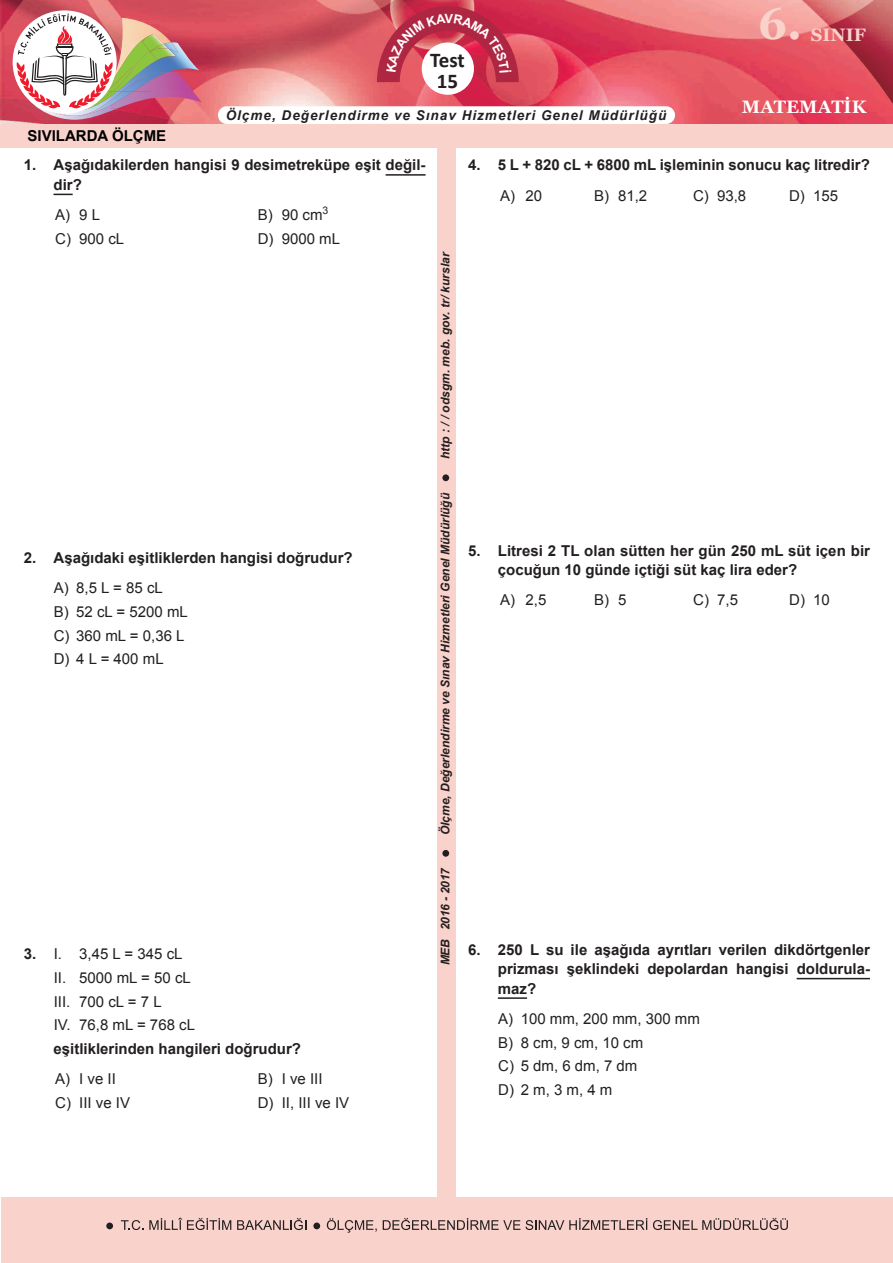
<style>
.page{position:relative;width:893px;height:1263px;background:#fff}
.page>*{position:absolute;margin:0;border:0;box-sizing:border-box;transform-origin:0 0}
.t1{font:700 45px "Georgia";color:#f9d2cb}
.t2{font:700 21px/21px "Calibri";letter-spacing:-.005em;color:#231f20;text-align:center}
.t3{font:700 18px "Georgia";color:#fff}
.t4{font:700 18px "Georgia";color:#f9d2cb}
.t5{font:700 15px/19.5px "Arial";color:#231f20}
.t6{font:15px/23.7px "Arial";color:#231f20}
.t7{font:700 15px "Arial";color:#000}
.t8{font:italic 700 13.5px "Arial";letter-spacing:.075em;color:#231f20}
.t9{font:italic 700 12px "Arial";color:#231f20}
.s1{font-weight:700}
</style>
<div class="page">
<img style="left:0;top:0;width:892px;height:124px">
<div style="left:1px;top:1197px;width:891px;height:66px;background:#f9d2cb"></div>
<svg style="left:121px;top:1220px;width:22px;height:10px"></svg>
<svg style="left:149px;top:1218px;width:82px;height:12px"></svg>
<svg style="left:237px;top:1218px;width:69px;height:12px"></svg>
<svg style="left:327px;top:1218px;width:50px;height:14px"></svg>
<svg style="left:383px;top:1218px;width:137px;height:12px"></svg>
<svg style="left:526px;top:1218px;width:121px;height:12px"></svg>
<svg style="left:653px;top:1218px;width:135px;height:12px"></svg>
<div style="left:313px;top:1222px;width:7px;height:7px;background:#231f20;border-radius:50%"></div>
<div style="left:106px;top:1222px;width:7px;height:7px;background:#231f20;border-radius:50%"></div>
<div style="left:0;top:124px;width:893px;height:24px;background:#f9d2cb"></div>
<div style="left:422px;top:43px;width:52px;height:52px;background:#fff;border-radius:50%"></div>
<div style="left:437px;top:142px;width:18px;height:1062px;background:#f9d2cb"></div>
<div style="left:218px;top:106px;width:457px;height:18px;background:#fff;border-radius:9px"></div>
<img style="left:122px;top:18px;width:49px;height:24px">
<img style="left:22px;top:110px;width:95px;height:10px">
<img style="left:111px;top:91px;width:91px;height:19px">
<img style="left:176px;top:42px;width:23px;height:49px">
<img style="left:164px;top:42px;width:14px;height:11px">
<img style="left:22px;top:109px;width:89px;height:7px">
<img style="left:122px;top:91px;width:11px;height:14px">
<img style="left:122px;top:36px;width:21px;height:16px">
<img style="left:84px;top:109px;width:27px;height:2px">
<img style="left:122px;top:52px;width:54px;height:39px">
<svg style="left:143px;top:51px;width:7px;height:6px"></svg>
<img style="left:122px;top:57px;width:21px;height:34px">
<img style="left:142px;top:34px;width:22px;height:17px">
<img style="left:150px;top:48px;width:26px;height:12px">
<img style="left:150px;top:44px;width:18px;height:8px">
<div style="left:13px;top:10px;width:104px;height:104px;background:#fff;border-radius:50%"></div>
<svg style="left:16px;top:14px;width:106px;height:95px"></svg>
<div style="left:442px;top:474px;width:7px;height:7px;background:#231f20;border-radius:50%"></div>
<div style="left:442px;top:850px;width:7px;height:7px;background:#231f20;border-radius:50%"></div>
<hr style="left:386px;top:174px;width:40px;height:2px;background:#231f20">
<svg style="left:54px;top:194px;width:19px;height:1px"></svg>
<hr style="left:797px;top:978px;width:73px;height:1px;background:#231f20">
<hr style="left:498px;top:997px;width:29px;height:2px;background:#231f20">
<svg style="left:377px;top:6px;width:142px;height:76px"></svg>
<p class="t7" style="left:28px;top:126px;width:140px">SIVILARDA ÖLÇME</p>
<h2 class="t2" style="left:430px;top:49px;width:36px">Test<br>15</h2>
<p class="t8" style="left:226px;top:107px;width:442px">Ölçme, Değerlendirme ve Sınav Hizmetleri Genel Müdürlüğü</p>
<h1 class="t1" style="left:758px;top:-5px;width:45px">6.</h1>
<p class="t4" style="left:811px;top:23px;width:56px">SINIF</p>
<p class="t3" style="left:742px;top:95px;width:126px">MATEMATİK</p>
<p class="t5" style="left:54px;top:156px;width:374px;text-indent:-30px">1. Aşağıdakilerden hangisi 9 desimetreküpe eşit değil&shy;dir?</p>
<p class="t6" style="left:55px;top:203px;width:46px">A) 9 L</p>
<p class="t6" style="left:258px;top:203px;width:72px">B) 90 cm<sup>3</sup></p>
<p class="t6" style="left:55px;top:227px;width:71px">C) 900 cL</p>
<p class="t6" style="left:258px;top:227px;width:84px">D) 9000 mL</p>
<p class="t9" style="left:438px;top:459px;width:209px;rotate:-90deg">http : / / odsgm. meb. gov. tr/ kurslar</p>
<p class="t5" style="left:24px;top:548px;width:331px">2. Aşağıdaki eşitliklerden hangisi doğrudur?</p>
<p class="t6" style="left:54px;top:576px;width:136px">A) 8,5 L = 85 cL<br>B) 52 cL = 5200 mL<br>C) 360 mL = 0,36 L<br>D) 4 L = 400 mL</p>
<p class="t6" style="left:54px;top:942px;width:143px;text-indent:-30px"><span class="s1">3.</span> I. 3,45 L = 345 cL<br>II. 5000 mL = 50 cL<br>III. 700 cL = 7 L<br>IV. 76,8 mL = 768 cL</p>
<p class="t5" style="left:54px;top:1040px;width:249px">eşitliklerinden hangileri doğrudur?</p>
<p class="t6" style="left:55px;top:1067px;width:62px">A) I ve II</p>
<p class="t6" style="left:258px;top:1067px;width:66px">B) I ve III</p>
<p class="t6" style="left:55px;top:1091px;width:76px">C) III ve IV</p>
<p class="t6" style="left:258px;top:1091px;width:93px">D) II, III ve IV</p>
<p class="t9" style="left:438px;top:835px;width:344px;rotate:-90deg">Ölçme, Değerlendirme ve Sınav Hizmetleri Genel Müdürlüğü</p>
<p class="t9" style="left:438px;top:965px;width:99px;rotate:-90deg">MEB 2016 - 2017</p>
<p class="t5" style="left:468px;top:156px;width:403px">4. 5 L + 820 cL + 6800 mL işleminin sonucu kaç litredir?</p>
<p class="t6" style="left:500px;top:184px;width:44px">A) 20</p>
<p class="t6" style="left:594px;top:184px;width:55px">B) 81,2</p>
<p class="t6" style="left:693px;top:184px;width:55px">C) 93,8</p>
<p class="t6" style="left:789px;top:184px;width:51px">D) 155</p>
<p class="t5" style="left:498px;top:541px;width:374px;text-indent:-30px">5. Litresi 2 TL olan sütten her gün 250 mL süt içen bir çocuğun 10 günde içtiği süt kaç lira eder?</p>
<p class="t6" style="left:500px;top:588px;width:48px">A) 2,5</p>
<p class="t6" style="left:594px;top:588px;width:34px">B) 5</p>
<p class="t6" style="left:693px;top:588px;width:46px">C) 7,5</p>
<p class="t6" style="left:789px;top:588px;width:42px">D) 10</p>
<p class="t5" style="left:498px;top:940px;width:374px;text-align:justify;text-indent:-30px">6. 250 L su ile aşağıda ayrıtları verilen dikdörtgenler prizması şeklindeki depolardan hangisi doldurula&shy;maz?</p>
<p class="t6" style="left:498px;top:1007px;width:203px">A) 100 mm, 200 mm, 300 mm<br>B) 8 cm, 9 cm, 10 cm<br>C) 5 dm, 6 dm, 7 dm<br>D) 2 m, 3 m, 4 m</p>
</div>
